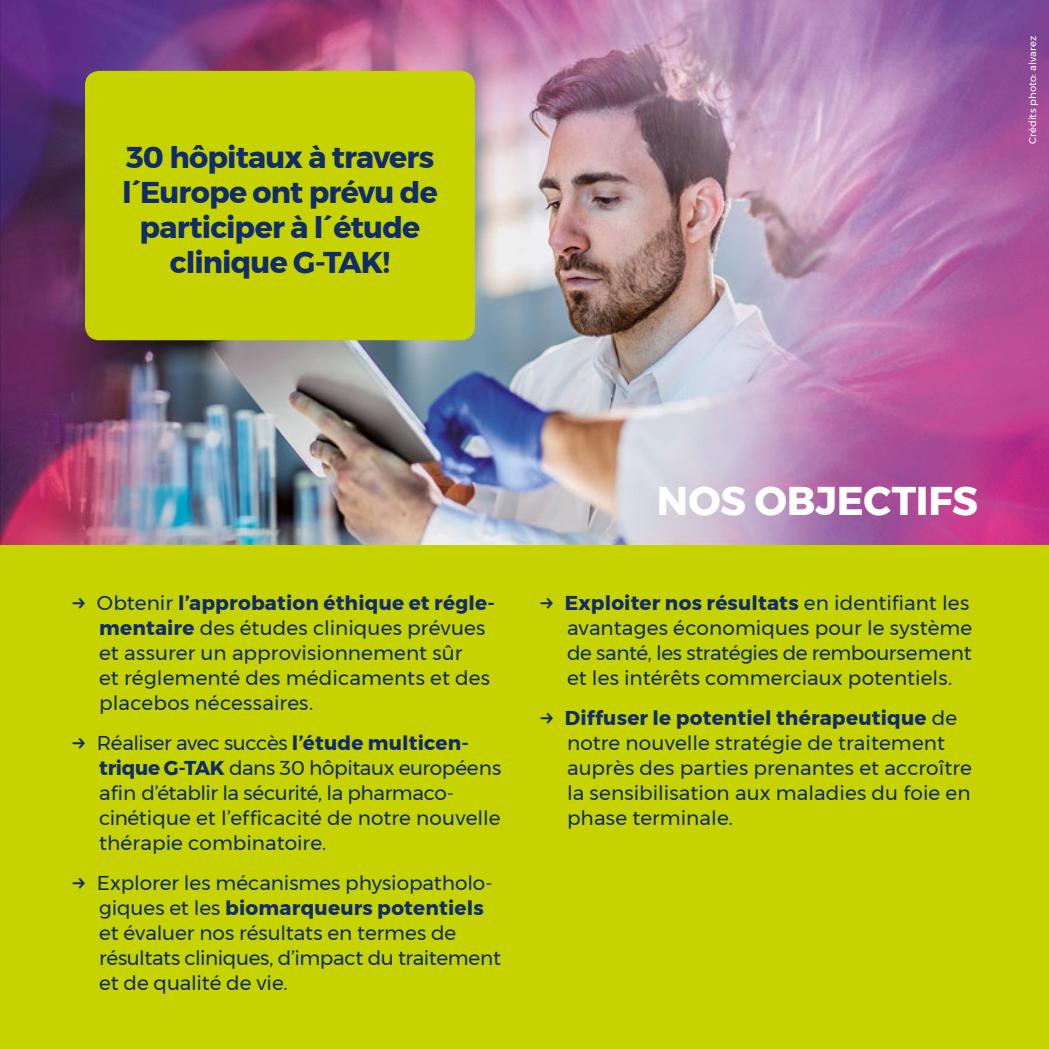
<style>
.page{position:relative;width:1049px;height:1049px;background:#fff}
.page>*{position:absolute;margin:0;border:0;box-sizing:border-box;transform-origin:0 0}
.t1{font:700 40px "Montserrat";color:#fff}
.t2{font:700 30px/35px "Montserrat";letter-spacing:-.025em;color:#112d69;text-align:center}
.t3{font:20px/25px "Montserrat";color:#112d69}
.t4{font:10px "Montserrat";letter-spacing:.01em;color:#fff}
.s1{font-weight:700}
</style>
<div class="page">
<img style="left:0;top:0;width:1049px;height:545px">
<div style="left:0;top:546px;width:1049px;height:503px;background:#c7d300"></div>
<div style="left:85px;top:71px;width:390px;height:269px;background:#c7d300;border-radius:14px"></div>
<h2 class="t2" style="left:122px;top:139px;width:317px">30 hôpitaux à travers l´Europe ont prévu de participer à l´étude clinique G-TAK!</h2>
<p class="t4" style="left:1026px;top:144px;width:110px;rotate:-90deg">Crédits photo: alvarez</p>
<p class="t3" style="left:97px;top:590px;width:399px">Obtenir <span class="s1">l’approbation éthique et régle&shy;mentaire</span> des études cliniques prévues et assurer un approvisionnement sûr<br>et réglementé des médicaments et des placebos nécessaires.</p>
<p class="t3" style="left:97px;top:730px;width:406px">Réaliser avec succès <span class="s1">l’étude multicen&shy;trique G-TAK</span> dans 30 hôpitaux européens afin d’établir la sécurité, la pharmaco&shy;cinétique et l’efficacité de notre nouvelle thérapie combinatoire.</p>
<p class="t3" style="left:97px;top:870px;width:406px">Explorer les mécanismes physiopatholo&shy;giques et les <span class="s1">biomarqueurs potentiels </span>et évaluer nos résultats en termes de résultats cliniques, d’impact du traitement et de qualité de vie.</p>
<h1 class="t1" style="left:657px;top:476px;width:323px">NOS OBJECTIFS</h1>
<p class="t3" style="left:565px;top:590px;width:409px"><span class="s1">Exploiter nos résultats</span> en identifiant les avantages économiques pour le système de santé, les stratégies de remboursement et les intérêts commerciaux potentiels.</p>
<p class="t3" style="left:565px;top:705px;width:409px"><span class="s1">Diffuser le potentiel thérapeutique</span> de notre nouvelle stratégie de traitement auprès des parties prenantes et accroître la sensibilisation aux maladies du foie en phase terminale.</p>
</div>
